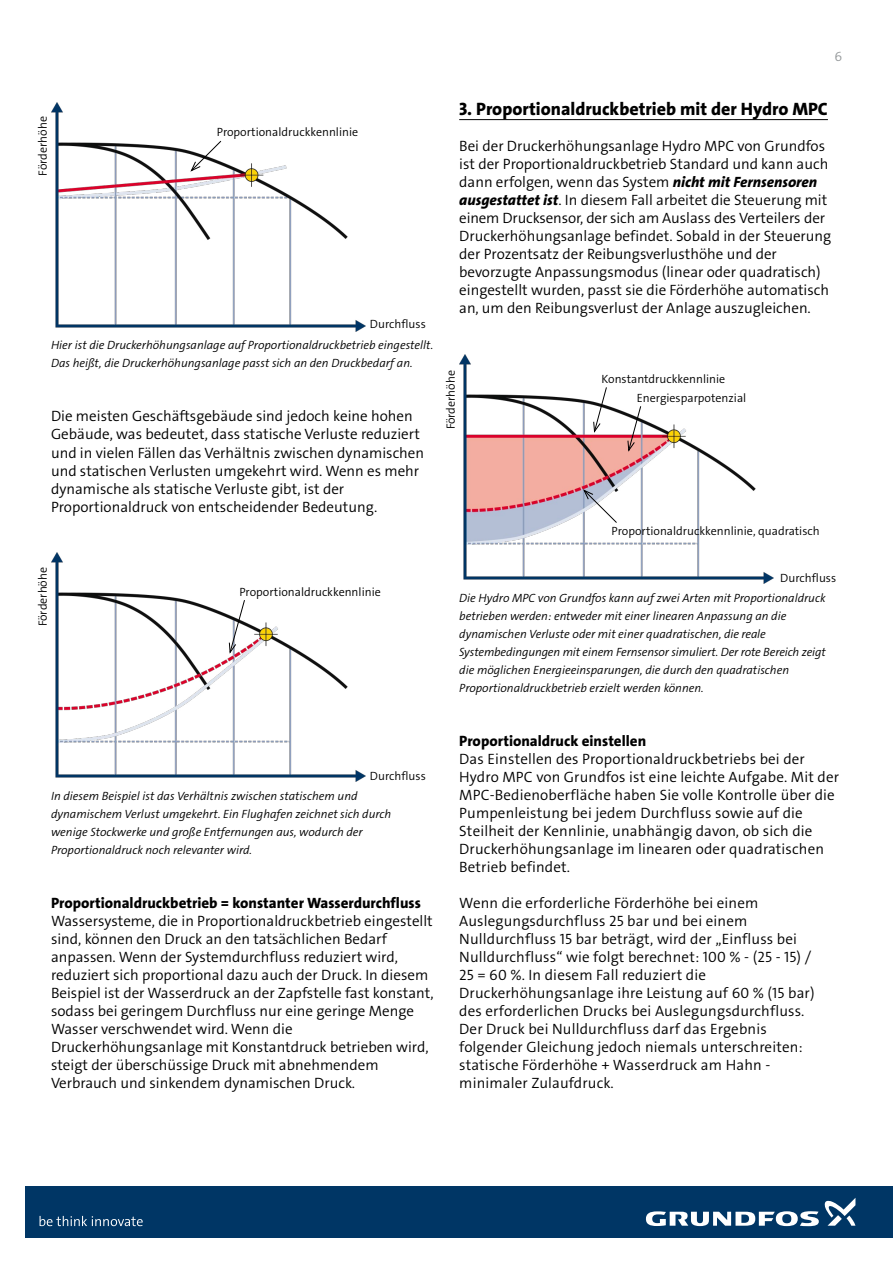
<style>
.page{position:relative;width:893px;height:1263px;background:#fff}
.page>*{position:absolute;margin:0;border:0;box-sizing:border-box;transform-origin:0 0}
.t1{font:18px "Grundfos The Sans V2 OT 8 XB";color:#000}
.t2{font:15px/18px "Grundfos The Sans V2 OT 4 SL";color:#000}
.t3{font:15px "Grundfos The Sans V2 OT 8 XB";color:#000}
.t4{font:13.5px "Grundfos The Sans V2 OT 4 SL";color:#969a9c}
.t5{font:12px/18px "Grundfos The Sans V2 OT 4 SL Italic";color:#000}
.t6{font:12px "Grundfos The Sans V2 OT 4 SL";color:#000}
.s1{font-family:"Grundfos The Sans V2 OT 8 XB Italic"}
</style>
<div class="page">
<img style="left:51px;top:102px;width:314px;height:229px">
<img style="left:51px;top:552px;width:314px;height:229px">
<hr style="left:459px;top:119px;width:369px;height:1px;background:#000">
<img style="left:459px;top:354px;width:314px;height:229px">
<svg style="left:229px;top:599px;width:16px;height:55px"></svg>
<svg style="left:593px;top:386px;width:14px;height:47px"></svg>
<svg style="left:583px;top:489px;width:35px;height:35px"></svg>
<svg style="left:627px;top:405px;width:15px;height:47px"></svg>
<svg style="left:190px;top:140px;width:32px;height:32px"></svg>
<div style="left:26px;top:1186px;width:867px;height:51px;background:#003665"></div>
<svg style="left:646px;top:1198px;width:209px;height:28px"></svg>
<svg style="left:40px;top:1216px;width:103px;height:10px"></svg>
<p class="t4" style="left:834px;top:48px;width:9px">6</p>
<p class="t6" style="left:35px;top:176px;width:61px;rotate:-90deg">Förderhöhe</p>
<p class="t6" style="left:217px;top:124px;width:143px">Proportionaldruckkennlinie</p>
<p class="t6" style="left:370px;top:317px;width:57px">Durchfluss</p>
<p class="t5" style="left:51px;top:336px;width:384px">Hier ist die Druckerhöhungsanlage auf Proportionaldruckbetrieb eingestellt.<br>Das heißt, die Druckerhöhungsanlage passt sich an den Druckbedarf an.</p>
<p class="t2" style="left:51px;top:407px;width:375px">Die meisten Geschäftsgebäude sind jedoch keine hohen Gebäude, was bedeutet, dass statische Verluste reduziert und in vielen Fällen das Verhältnis zwischen dynamischen und statischen Verlusten umgekehrt wird. Wenn es mehr dynamische als statische Verluste gibt, ist der Proportionaldruck von entscheidender Bedeutung.</p>
<p class="t6" style="left:35px;top:626px;width:61px;rotate:-90deg">Förderhöhe</p>
<p class="t6" style="left:239px;top:584px;width:143px">Proportionaldruckkennlinie</p>
<p class="t6" style="left:370px;top:769px;width:57px">Durchfluss</p>
<p class="t5" style="left:51px;top:786px;width:342px">In diesem Beispiel ist das Verhältnis zwischen statischem und dynamischem Verlust umgekehrt. Ein Flughafen zeichnet sich durch wenige Stockwerke und große Entfernungen aus, wodurch der Proportionaldruck noch relevanter wird.</p>
<p class="t3" style="left:51px;top:893px;width:371px">Proportionaldruckbetrieb = konstanter Wasserdurchfluss</p>
<p class="t2" style="left:51px;top:911px;width:384px">Wassersysteme, die in Proportionaldruckbetrieb eingestellt sind, können den Druck an den tatsächlichen Bedarf anpassen. Wenn der Systemdurchfluss reduziert wird, reduziert sich proportional dazu auch der Druck. In diesem Beispiel ist der Wasserdruck an der Zapfstelle fast konstant, sodass bei geringem Durchfluss nur eine geringe Menge Wasser verschwendet wird. Wenn die Druckerhöhungsanlage mit Konstantdruck betrieben wird, steigt der überschüssige Druck mit abnehmendem Verbrauch und sinkendem dynamischen Druck.</p>
<p class="t1" style="left:459px;top:98px;width:370px">3. Proportionaldruckbetrieb mit der Hydro MPC</p>
<p class="t2" style="left:459px;top:137px;width:374px">Bei der Druckerhöhungsanlage Hydro MPC von Grundfos ist der Proportionaldruckbetrieb Standard und kann auch dann erfolgen, wenn das System <span class="s1">nicht mit Fernsensoren ausgestattet ist</span>. In diesem Fall arbeitet die Steuerung mit einem Drucksensor, der sich am Auslass des Verteilers der Druckerhöhungsanlage befindet. Sobald in der Steuerung der Prozentsatz der Reibungsverlusthöhe und der bevorzugte Anpassungsmodus (linear oder quadratisch) eingestellt wurden, passt sie die Förderhöhe automatisch an, um den Reibungsverlust der Anlage auszugleichen.</p>
<p class="t6" style="left:443px;top:429px;width:61px;rotate:-90deg">Förderhöhe</p>
<p class="t6" style="left:602px;top:371px;width:125px">Konstantdruckkennlinie</p>
<p class="t6" style="left:637px;top:390px;width:111px">Energiesparpotenzial</p>
<p class="t6" style="left:611px;top:523px;width:210px">Proportionaldruckkennlinie, quadratisch</p>
<p class="t6" style="left:780px;top:570px;width:57px">Durchfluss</p>
<p class="t5" style="left:459px;top:588px;width:368px">Die Hydro MPC von Grundfos kann auf zwei Arten mit Proportionaldruck betrieben werden: entweder mit einer linearen Anpassung an die dynamischen Verluste oder mit einer quadratischen, die reale Systembedingungen mit einem Fernsensor simuliert. Der rote Bereich zeigt die möglichen Energieeinsparungen, die durch den quadratischen Proportionaldruckbetrieb erzielt werden können.</p>
<p class="t3" style="left:459px;top:731px;width:188px">Proportionaldruck einstellen</p>
<p class="t2" style="left:459px;top:749px;width:381px">Das Einstellen des Proportionaldruckbetriebs bei der Hydro MPC von Grundfos ist eine leichte Aufgabe. Mit der MPC-Bedienoberfläche haben Sie volle Kontrolle über die Pumpenleistung bei jedem Durchfluss sowie auf die Steilheit der Kennlinie, unabhängig davon, ob sich die Druckerhöhungsanlage im linearen oder quadratischen Betrieb befindet.</p>
<p class="t2" style="left:459px;top:893px;width:357px">Wenn die erforderliche Förderhöhe bei einem Auslegungsdurchfluss 25 bar und bei einem Nulldurchfluss 15 bar beträgt, wird der „Einfluss bei Nulldurchfluss“ wie folgt berechnet: 100 % - (25 - 15) / 25 = 60 %. In diesem Fall reduziert die Druckerhöhungsanlage ihre Leistung auf 60 % (15 bar) des erforderlichen Drucks bei Auslegungsdurchfluss.<br>Der Druck bei Nulldurchfluss darf das Ergebnis folgender Gleichung jedoch niemals unterschreiten: statische Förderhöhe + Wasserdruck am Hahn - minimaler Zulaufdruck.</p>
</div>
